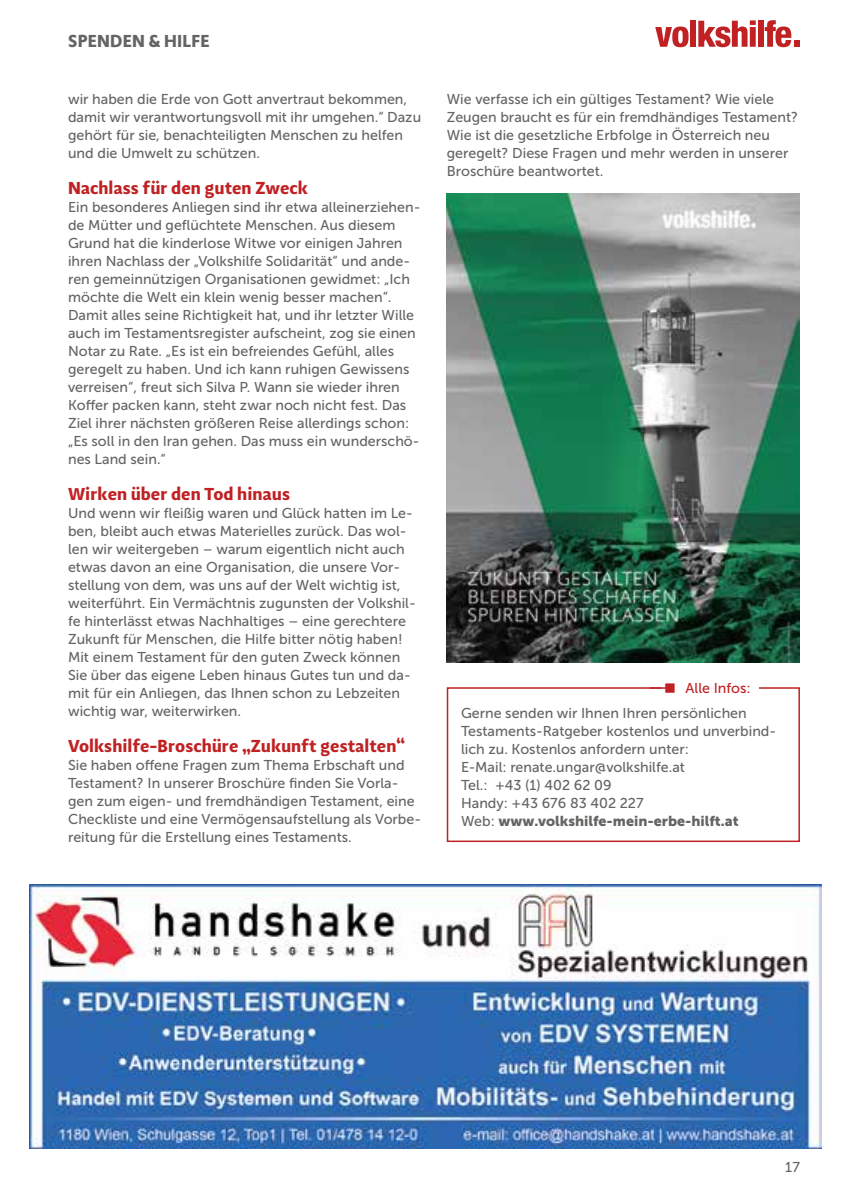
<style>
.page{position:relative;width:851px;height:1191px;background:#fff}
.page>*{position:absolute;margin:0;border:0;box-sizing:border-box;transform-origin:0 0}
.t1{font:700 18px "Adagio Sans";color:#c02123}
.t2{font:700 18px "Adagio Sans";letter-spacing:.01em;color:#666462}
.t3{font:14.25px/18px "Museo Sans 500";color:#666462}
.t4{font:14.25px "Museo Sans 900";color:#666462}
.t5{font:14.25px "Museo Sans 500";color:#c02123}
.s1{font-family:"Museo Sans 500"}
</style>
<div class="page">
<svg style="left:655px;top:27px;width:33px;height:20px"></svg>
<div style="left:690px;top:21px;width:6px;height:26px;background:#c02123"></div>
<svg style="left:698px;top:20px;width:57px;height:27px"></svg>
<div style="left:758px;top:21px;width:6px;height:26px;background:#c02123"></div>
<svg style="left:764px;top:20px;width:35px;height:27px"></svg>
<div style="left:446px;top:687px;width:353px;height:155px;border:2px solid #c02123"></div>
<div style="left:661px;top:680px;width:98px;height:16px;background:#fff"></div>
<hr style="left:649px;top:687px;width:20px;height:2px;background:#c02123">
<img style="left:446px;top:194px;width:353px;height:468px">
<img style="left:30px;top:884px;width:791px;height:264px">
<p class="t2" style="left:68px;top:29px;width:143px">SPENDEN &amp; HILFE</p>
<p class="t3" style="left:68px;top:90px;width:354px">wir haben die Erde von Gott anvertraut bekommen, damit wir verantwortungsvoll mit ihr umgehen.“ Dazu gehört für sie, benachteiligten Menschen zu helfen und die Umwelt zu schützen.</p>
<p class="t1" style="left:68px;top:176px;width:241px">Nachlass für den guten Zweck</p>
<p class="t3" style="left:68px;top:198px;width:354px">Ein besonderes Anliegen sind ihr etwa alleinerziehen&shy;de Mütter und geflüchtete Menschen. Aus diesem Grund hat die kinderlose Witwe vor einigen Jahren ihren Nachlass der „Volkshilfe Solidarität“ und ande&shy;ren gemeinnützigen Organisationen gewidmet: „Ich möchte die Welt ein klein wenig besser machen“.<br>Damit alles seine Richtigkeit hat, und ihr letzter Wille auch im Testamentsregister aufscheint, zog sie einen Notar zu Rate. „Es ist ein befreiendes Gefühl, alles geregelt zu haben. Und ich kann ruhigen Gewissens verreisen“, freut sich Silva P. Wann sie wieder ihren Koffer packen kann, steht zwar noch nicht fest. Das Ziel ihrer nächsten größeren Reise allerdings schon: „Es soll in den Iran gehen. Das muss ein wunderschö&shy;nes Land sein.“</p>
<p class="t1" style="left:68px;top:482px;width:223px">Wirken über den Tod hinaus</p>
<p class="t3" style="left:68px;top:504px;width:349px">Und wenn wir fleißig waren und Glück hatten im Le&shy;ben, bleibt auch etwas Materielles zurück. Das wol&shy;len wir weitergeben – warum eigentlich nicht auch etwas davon an eine Organisation, die unsere Vor&shy;stellung von dem, was uns auf der Welt wichtig ist, weiterführt. Ein Vermächtnis zugunsten der Volkshil&shy;fe hinterlässt etwas Nachhaltiges – eine gerechtere Zukunft für Menschen, die Hilfe bitter nötig haben!<br>Mit einem Testament für den guten Zweck können Sie über das eigene Leben hinaus Gutes tun und da&shy;mit für ein Anliegen, das Ihnen schon zu Lebzeiten wichtig war, weiterwirken.</p>
<p class="t1" style="left:68px;top:734px;width:338px">Volkshilfe-Broschüre „Zukunft gestalten“</p>
<p class="t3" style="left:68px;top:756px;width:354px">Sie haben offene Fragen zum Thema Erbschaft und Testament? In unserer Broschüre finden Sie Vorla&shy;gen zum eigen- und fremdhändigen Testament, eine Checkliste und eine Vermögensaufstellung als Vorbe&shy;reitung für die Erstellung eines Testaments.</p>
<p class="t3" style="left:446px;top:90px;width:353px">Wie verfasse ich ein gültiges Testament? Wie viele Zeugen braucht es für ein fremdhändiges Testament?<br>Wie ist die gesetzliche Erbfolge in Österreich neu geregelt? Diese Fragen und mehr werden in unserer Broschüre beantwortet.</p>
<p class="t5" style="left:685px;top:680px;width:66px">Alle Infos:</p>
<p class="t3" style="left:461px;top:704px;width:317px">Gerne senden wir Ihnen Ihren persönlichen Testaments-Ratgeber kostenlos und unverbind&shy;lich zu. Kostenlos anfordern unter:<br>E-Mail: renate.ungar@volkshilfe.at<br>Tel.: +43 (1) 402 62 09<br>Handy: +43 676 83 402 227</p>
<p class="t4" style="left:461px;top:813px;width:279px"><span class="s1">Web:</span> www.volkshilfe-mein-erbe-hilft.at</p>
<p class="t3" style="left:785px;top:1158px;width:16px">17</p>
</div>
